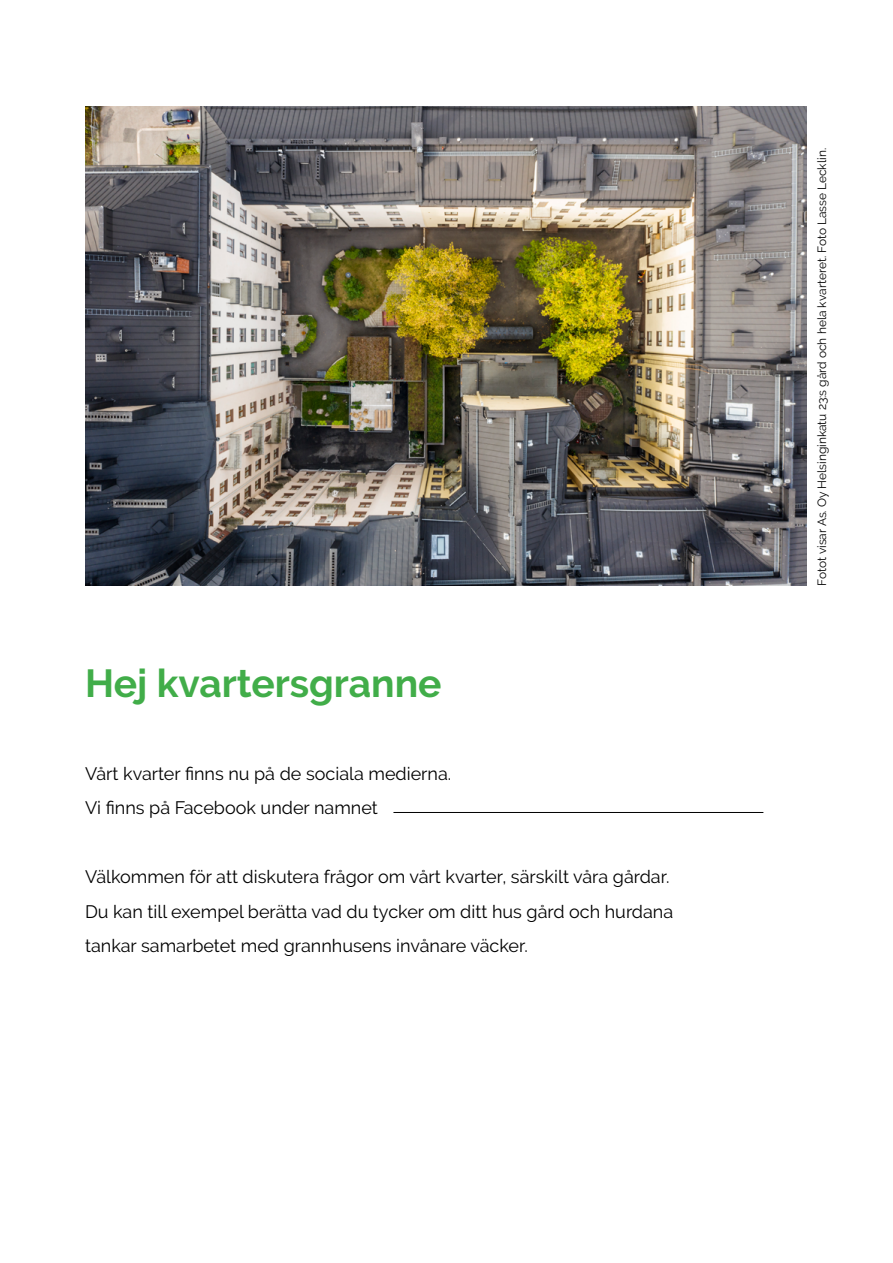
<style>
.page{position:relative;width:893px;height:1263px;background:#fff}
.page>*{position:absolute;margin:0;border:0;box-sizing:border-box;transform-origin:0 0}
.Otsikko{font:700 39px "Raleway";color:#41ad49}
.leipis{font:18px/34.5px "Raleway";color:#000}
.kuvatieto{font:12px "Raleway";color:#000}
</style>
<div class="page">
<img style="left:85px;top:106px;width:721px;height:480px">
<hr style="left:393px;top:812px;width:370px;height:1px;background:#000">
<h1 class="Otsikko" style="left:85px;top:661px;width:358px">Hej kvartersgranne</h1>
<p class="leipis" style="left:85px;top:756px;width:368px">Vårt kvarter finns nu på de sociala medierna.</p>
<p class="leipis" style="left:85px;top:791px;width:294px">Vi finns på Facebook under namnet</p>
<p class="leipis" style="left:85px;top:860px;width:590px">Välkommen för att diskutera frågor om vårt kvarter, särskilt våra gårdar.<br>Du kan till exempel berätta vad du tycker om ditt hus gård och hurdana tankar samarbetet med grannhusens invånare väcker.</p>
<p class="kuvatieto" style="left:815px;top:586px;width:439px;rotate:-90deg">Fotot visar As. Oy Helsinginkatu 23:s gård och hela kvarteret. Foto Lasse Lecklin.</p>
</div>
